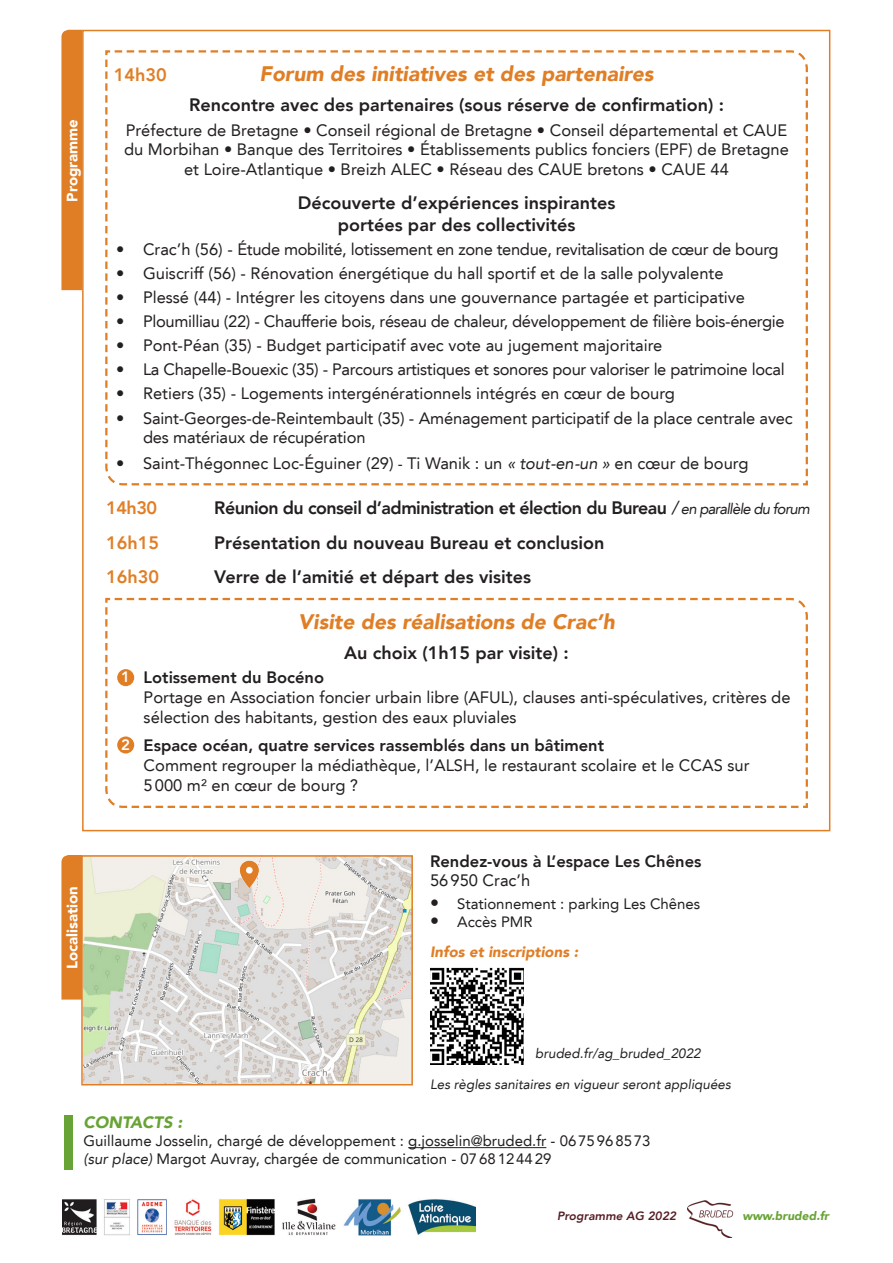
<style>
.page{position:relative;width:893px;height:1263px;background:#fff}
.page>*{position:absolute;margin:0;border:0;box-sizing:border-box;transform-origin:0 0}
.Liste_à_puces{font:italic 900 21px "Avenir LT";color:#e07e26}
.Heures{font:800 18px "Avenir LT";color:#231f20}
.Liste_à_puces-2{font:800 18px/21.6px "Avenir LT";color:#231f20;text-align:center}
.Heures-2{font:800 18px "Avenir LT";letter-spacing:-.03em;color:#231f20}
.Heures-3{font:800 18px "Avenir LT";color:#e07e26}
.Liste_à_puces-3{font:16.5px/19.8px "Avenir LT";color:#231f20}
.Liste_à_puces-4{font:16.5px "Avenir LT";letter-spacing:-.02em;color:#231f20}
.t1{font:800 16.5px/19.8px "Avenir LT";color:#231f20}
.t2{font:italic 900 16.5px "Avenir LT";color:#68a335}
.t3{font:15px/18px "Avenir LT";color:#231f20}
.t4{font:900 15px "Avenir LT";color:#fff}
.t5{font:italic 900 15px "Avenir LT";color:#e07e26}
.Heures-4{font:800 15px "Avenir LT";color:#fff}
.t6{font:italic 13.5px "Avenir LT";color:#231f20}
.t7{font:italic 800 12px "Avenir LT";color:#581f24}
.t8{font:italic 900 12px "Avenir LT";color:#68a335}
.s1{font-size:15px}
.s2{font-style:italic}
.s3{font-weight:400;font-style:italic}
.s4{font-weight:400;font-style:italic;font-size:15px}
.s5{font-weight:800}
.s6{font-weight:400}
.s7{font-size:18px}
</style>
<div class="page">
<hr style="left:408px;top:1147px;width:138px;height:1px;background:#231f20">
<img style="left:430px;top:967px;width:94px;height:97px">
<img style="left:83px;top:857px;width:328px;height:226px">
<div style="left:81px;top:855px;width:332px;height:230px;border:1px solid #e07e26"></div>
<img style="left:215px;top:855px;width:56px;height:50px">
<div style="left:61px;top:855px;width:21px;height:144px;background:#e07e26"></div>
<img style="left:63px;top:1198px;width:412px;height:37px">
<img style="left:687px;top:1200px;width:46px;height:38px">
<div style="left:61px;top:30px;width:21px;height:260px;background:#e07e26"></div>
<div style="left:64px;top:1115px;width:8px;height:54px;background:#68a335"></div>
<svg style="left:105px;top:50px;width:703px;height:436px"></svg>
<svg style="left:105px;top:597px;width:703px;height:211px"></svg>
<div style="left:117px;top:736px;width:17px;height:17px;background:#e07e26;border-radius:50%"></div>
<div style="left:117px;top:669px;width:17px;height:17px;background:#e07e26;border-radius:50%"></div>
<p class="t4" style="left:63px;top:202px;width:84px;rotate:-90deg">Programme</p>
<p class="t4" style="left:63px;top:969px;width:85px;rotate:-90deg">Localisation</p>
<p class="Liste_à_puces" style="left:260px;top:61px;width:395px">Forum des initiatives et des partenaires</p>
<p class="Heures" style="left:189px;top:95px;width:536px">Rencontre avec des partenaires (sous réserve de confirmation) :</p>
<p class="Liste_à_puces-3" style="left:124px;top:120px;width:666px;text-align:center">Préfecture de Bretagne • Conseil régional de Bretagne • Conseil départemental et CAUE du Morbihan • Banque des Territoires • Établissements publics fonciers (EPF) de Bretagne et Loire-Atlantique • Breizh ALEC • Réseau des CAUE bretons • CAUE 44</p>
<p class="Liste_à_puces-2" style="left:298px;top:192px;width:319px">Découverte d’expériences inspirantes portées par des collectivités</p>
<p class="Liste_à_puces-4" style="left:116px;top:240px;width:664px">• Crac’h (56) - Étude mobilité, lotissement en zone tendue, revitalisation de cœur de bourg</p>
<p class="Liste_à_puces-3" style="left:116px;top:264px;width:609px">• Guiscriff (56) - Rénovation énergétique du hall sportif et de la salle polyvalente</p>
<p class="Liste_à_puces-3" style="left:116px;top:288px;width:630px">• Plessé (44) - Intégrer les citoyens dans une gouvernance partagée et participative</p>
<p class="Liste_à_puces-4" style="left:116px;top:312px;width:670px">• Ploumilliau (22) - Chaufferie bois, réseau de chaleur, développement de filière bois-énergie</p>
<p class="Liste_à_puces-3" style="left:116px;top:336px;width:548px">• Pont-Péan (35) - Budget participatif avec vote au jugement majoritaire</p>
<p class="Liste_à_puces-4" style="left:116px;top:360px;width:670px">• La Chapelle-Bouexic (35) - Parcours artistiques et sonores pour valoriser le patrimoine local</p>
<p class="Liste_à_puces-3" style="left:116px;top:384px;width:560px">• Retiers (35) - Logements intergénérationnels intégrés en cœur de bourg</p>
<p class="Liste_à_puces-3" style="left:143px;top:408px;width:651px;text-indent:-27px">• Saint-Georges-de-Reintembault (35) - Aménagement participatif de la place centrale avec des matériaux de récupération</p>
<p class="Liste_à_puces-3" style="left:116px;top:453px;width:634px">• Saint-Thégonnec Loc-Éguiner (29) <span class="s1">-</span> Ti Wanik : un <span class="s2">« tout-en-un »</span> en cœur de bourg</p>
<p class="Heures-3" style="left:114px;top:64px;width:54px">14h30</p>
<p class="Heures-3" style="left:106px;top:497px;width:52px">14h30</p>
<p class="Heures-2" style="left:214px;top:497px;width:597px">Réunion du conseil d’administration et élection du Bureau <span class="s3">/</span> <span class="s4">en parallèle du forum</span></p>
<p class="Heures-3" style="left:106px;top:532px;width:54px">16h15</p>
<p class="Heures" style="left:214px;top:532px;width:392px">Présentation du nouveau Bureau et conclusion</p>
<p class="Heures-3" style="left:106px;top:566px;width:54px">16h30</p>
<p class="Heures" style="left:214px;top:566px;width:318px">Verre de l’amitié et départ des visites</p>
<p class="Heures-4" style="left:121px;top:668px;width:10px">1</p>
<p class="Heures-4" style="left:121px;top:735px;width:10px">2</p>
<p class="Liste_à_puces" style="left:298px;top:609px;width:318px">Visite des réalisations de Crac’h</p>
<p class="Liste_à_puces-2" style="left:344px;top:642px;width:226px">Au choix (1h15 par visite) :</p>
<p class="Liste_à_puces-3" style="left:144px;top:668px;width:648px"><span class="s5">Lotissement du Bocéno<br></span>Portage en Association foncier urbain libre (AFUL), clauses anti-spéculatives, critères de sélection des habitants, gestion des eaux pluviales</p>
<p class="Liste_à_puces-3" style="left:144px;top:735px;width:607px"><span class="s5">Espace océan, quatre services rassemblés dans un bâtiment<br></span>Comment regrouper la médiathèque, l’ALSH, le restaurant scolaire et le CCAS sur<br>5000 m² en cœur de bourg ?</p>
<p class="t1" style="left:430px;top:851px;width:273px">Rendez-vous à L’espace Les Chênes<br><span class="s6">56950 Crac’h</span></p>
<p class="t3" style="left:430px;top:894px;width:272px"><span class="s7">•</span> Stationnement : parking Les Chênes</p>
<p class="t3" style="left:430px;top:912px;width:104px"><span class="s7">•</span> Accès PMR</p>
<p class="t5" style="left:430px;top:943px;width:150px">Infos et inscriptions :</p>
<p class="t6" style="left:535px;top:1045px;width:167px">bruded.fr/ag_bruded_2022</p>
<p class="t6" style="left:430px;top:1076px;width:302px">Les règles sanitaires en vigueur seront appliquées</p>
<p class="t2" style="left:84px;top:1112px;width:100px">CONTACTS :</p>
<p class="t3" style="left:84px;top:1132px;width:568px">Guillaume Josselin, chargé de développement : g.josselin@bruded.fr - 0675968573 <span class="s2">(sur place)</span> Margot Auvray, chargée de communication - 0768124429</p>
<p class="t7" style="left:557px;top:1208px;width:121px">Programme AG 2022</p>
<p class="t8" style="left:742px;top:1208px;width:88px">www.bruded.fr</p>
</div>
